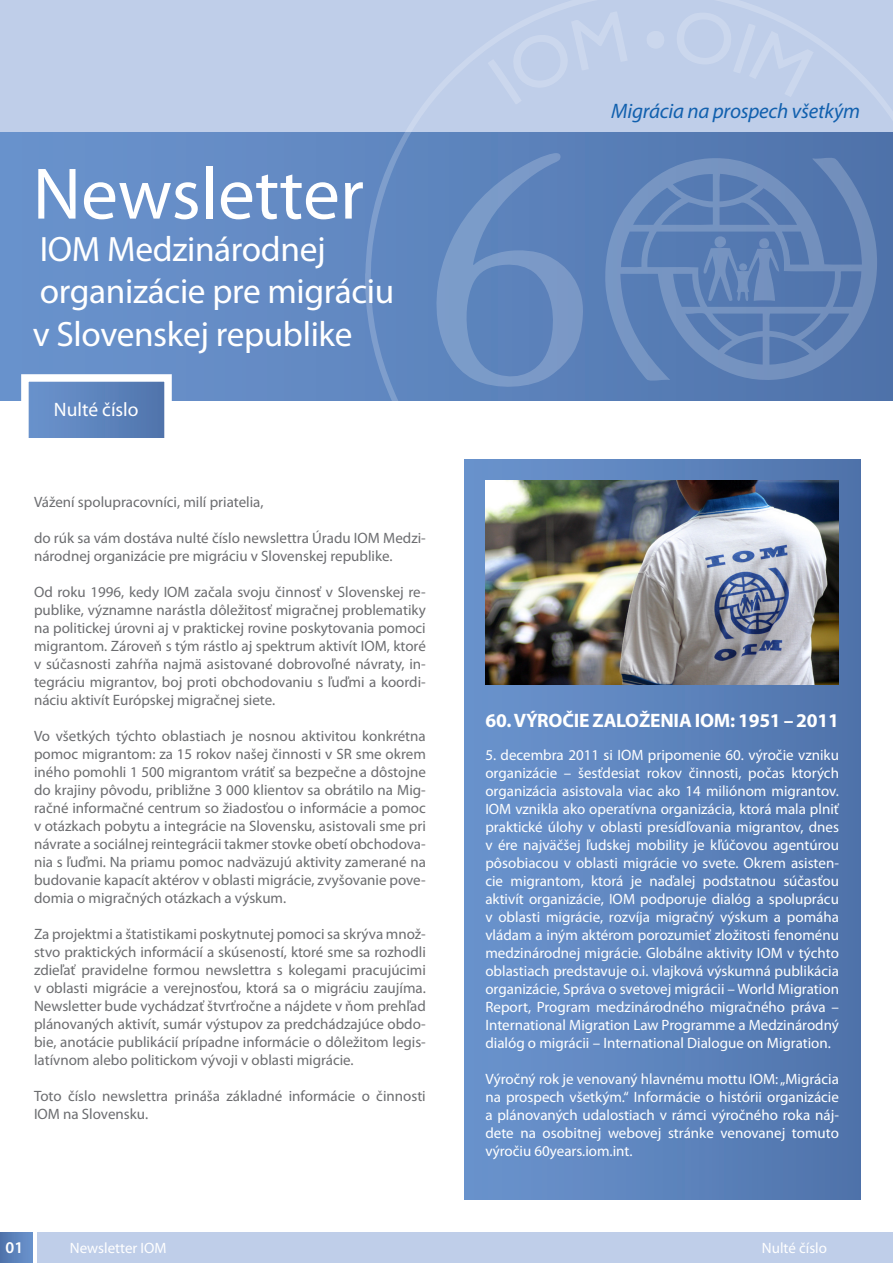
<style>
.page{position:relative;width:893px;height:1263px;background:#fff}
.page>*{position:absolute;margin:0;border:0;box-sizing:border-box;transform-origin:0 0}
.t1{font:73.5px "Myriad Pro";color:#fff}
.t2{font:35.4px/42.5px "Myriad Pro";letter-spacing:-.01em;color:#fff}
.t3{font:italic 21px "Myriad Pro";letter-spacing:-.01em;color:#1160ae}
.t4{font:700 19.5px "Myriad Pro";letter-spacing:-.01em;color:#fff}
.t5{font:19.5px "Myriad Pro";color:#fff}
.t6{font:600 16.5px "Myriad Pro";color:#fff}
.t7{font:15px/18px "Myriad Pro";color:#6c6d70;text-align:justify}
.t8{font:15px/18px "Myriad Pro";color:#fff;text-align:justify}
</style>
<div class="page">
<svg style="left:0;top:1232px;width:33px;height:31px"></svg>
<div style="left:37px;top:1232px;width:856px;height:31px;background:#bfcee9"></div>
<div style="left:0;top:132px;width:893px;height:268px;background:#668dc7"></div>
<div style="left:0;top:0;width:893px;height:132px;background:#bfcee9"></div>
<svg style="left:17px;top:374px;width:159px;height:64px"></svg>
<svg style="left:365px;top:0;width:528px;height:569px"></svg>
<svg style="left:646px;top:28px;width:22px;height:21px"></svg>
<svg style="left:677px;top:13px;width:137px;height:84px"></svg>
<svg style="left:488px;top:11px;width:140px;height:93px"></svg>
<svg style="left:434px;top:153px;width:150px;height:238px"></svg>
<svg style="left:603px;top:156px;width:274px;height:226px;fill:#567cb4"></svg>
<svg style="left:702px;top:236px;width:77px;height:65px"></svg>
<svg style="left:485px;top:452px;width:104px;height:8px"></svg>
<svg style="left:688px;top:440px;width:140px;height:20px"></svg>
<div style="left:464px;top:460px;width:396px;height:739px;background:linear-gradient(to right,#6b94ce,#4f73ab)"></div>
<img style="left:485px;top:481px;width:354px;height:204px">
<h1 class="t1" style="left:33px;top:149px;width:333px">Newsletter</h1>
<h2 class="t2" style="left:33px;top:227px;width:363px">IOM Medzinárodnej organizácie pre migráciu v Slovenskej republike</h2>
<h3 class="t5" style="left:54px;top:398px;width:86px">Nulté číslo</h3>
<p class="t7" style="left:34px;top:493px;width:231px">Vážení spolupracovníci, milí priatelia,</p>
<p class="t7" style="left:34px;top:529px;width:393px">do rúk sa vám dostáva nulté číslo newslettra Úradu IOM Medzi&shy;národnej organizácie pre migráciu v Slovenskej republike.</p>
<p class="t7" style="left:34px;top:583px;width:393px">Od roku 1996, kedy IOM začala svoju činnosť v Slovenskej re&shy;publike, významne narástla dôležitosť migračnej problematiky na politickej úrovni aj v praktickej rovine poskytovania pomoci migrantom. Zároveň s tým rástlo aj spektrum aktivít IOM, ktoré v súčasnosti zahŕňa najmä asistované dobrovoľné návraty, in&shy;tegráciu migrantov, boj proti obchodovaniu s ľuďmi a koordi&shy;náciu aktivít Európskej migračnej siete.</p>
<p class="t7" style="left:34px;top:727px;width:393px">Vo všetkých týchto oblastiach je nosnou aktivitou konkrétna pomoc migrantom: za 15 rokov našej činnosti v SR sme okrem iného pomohli 1 500 migrantom vrátiť sa bezpečne a dôstojne do krajiny pôvodu, približne 3 000 klientov sa obrátilo na Mig&shy;račné informačné centrum so žiadosťou o informácie a pomoc v otázkach pobytu a integrácie na Slovensku, asistovali sme pri návrate a sociálnej reintegrácii takmer stovke obetí obchodova&shy;nia s ľuďmi. Na priamu pomoc nadväzujú aktivity zamerané na budovanie kapacít aktérov v oblasti migrácie, zvyšovanie pove&shy;domia o migračných otázkach a výskum.</p>
<p class="t7" style="left:34px;top:925px;width:393px">Za projektmi a štatistikami poskytnutej pomoci sa skrýva množ&shy;stvo praktických informácií a skúseností, ktoré sme sa rozhodli zdieľať pravidelne formou newslettra s kolegami pracujúcimi v oblasti migrácie a verejnosťou, ktorá sa o migráciu zaujíma.<br>Newsletter bude vychádzať štvrťročne a nájdete v ňom prehľad plánovaných aktivít, sumár výstupov za predchádzajúce obdo&shy;bie, anotácie publikácií prípadne informácie o dôležitom legis&shy;latívnom alebo politickom vývoji v oblasti migrácie.</p>
<p class="t7" style="left:34px;top:1087px;width:393px">Toto číslo newslettra prináša základné informácie o činnosti<br>IOM na Slovensku.</p>
<h3 class="t3" style="left:611px;top:98px;width:250px">Migrácia na prospech všetkým</h3>
<h3 class="t4" style="left:485px;top:708px;width:355px">60. VÝROČIE ZALOŽENIA IOM: 1951 – 2011</h3>
<p class="t8" style="left:485px;top:746px;width:355px">5. decembra 2011 si IOM pripomenie 60. výročie vzniku organizácie – šesťdesiat rokov činnosti, počas ktorých organizácia asistovala viac ako 14 miliónom migrantov.<br>IOM vznikla ako operatívna organizácia, ktorá mala plniť praktické úlohy v oblasti presídľovania migrantov, dnes v ére najväčšej ľudskej mobility je kľúčovou agentúrou pôsobiacou v oblasti migrácie vo svete. Okrem asisten&shy;cie migrantom, ktorá je naďalej podstatnou súčasťou aktivít organizácie, IOM podporuje dialóg a spoluprácu v oblasti migrácie, rozvíja migračný výskum a pomáha vládam a iným aktérom porozumieť zložitosti fenoménu medzinárodnej migrácie. Globálne aktivity IOM v týchto oblastiach predstavuje o.i. vlajková výskumná publikácia organizácie, Správa o svetovej migrácii – World Migration Report, Program medzinárodného migračného práva – International Migration Law Programme a Medzinárodný dialóg o migrácii – International Dialogue on Migration.</p>
<p class="t8" style="left:485px;top:1070px;width:355px">Výročný rok je venovaný hlavnému mottu IOM: „Migrácia na prospech všetkým.“ Informácie o histórii organizácie a plánovaných udalostiach v rámci výročného roka náj&shy;dete na osobitnej webovej stránke venovanej tomuto výročiu 60years.iom.int.</p>
<p class="t6" style="left:6px;top:1237px;width:19px">01</p>
<p class="t8" style="left:70px;top:1239px;width:98px">Newsletter IOM</p>
<p class="t8" style="left:762px;top:1239px;width:67px">Nulté číslo</p>
</div>
